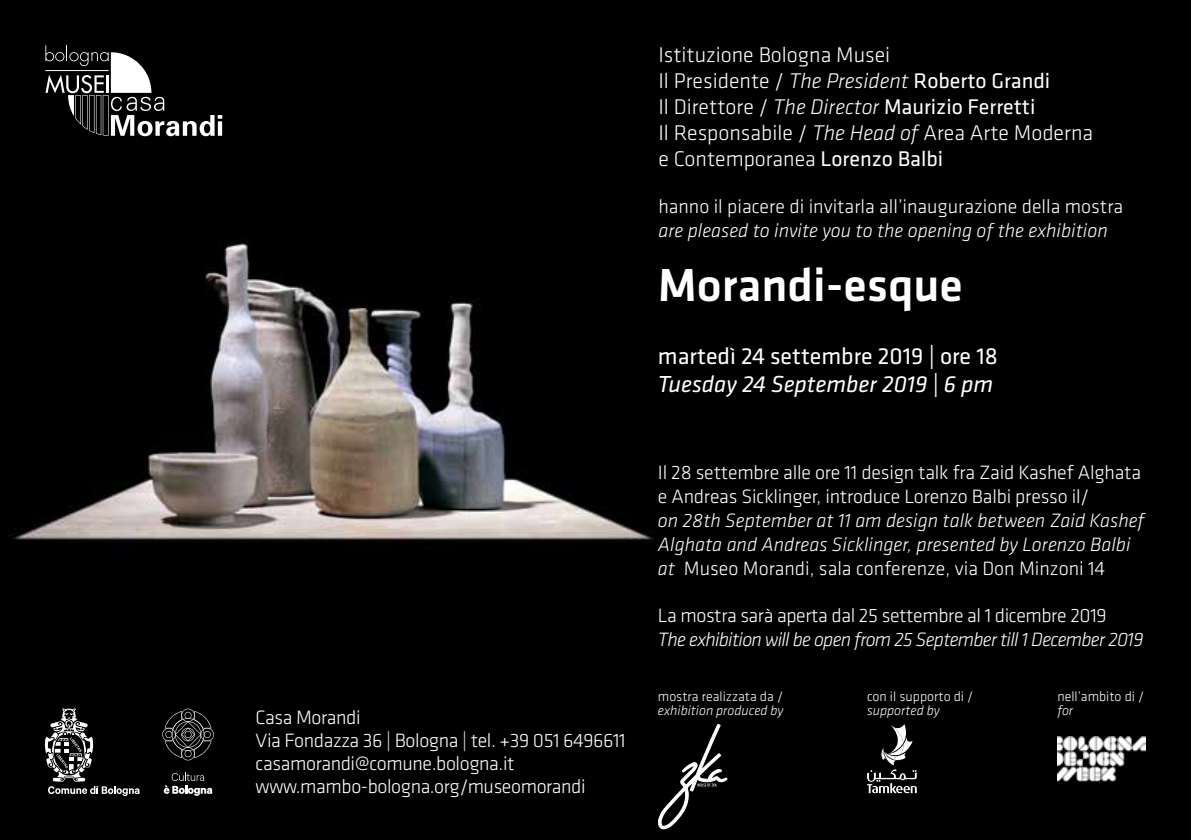
<style>
.page{position:relative;width:1191px;height:840px;background:#fff}
.page>*{position:absolute;margin:0;border:0;box-sizing:border-box;transform-origin:0 0}
.t1{font:500 48px "Klavika";color:#fff}
.t2{font:24px "Klavika";color:#fff}
.t3{font:italic 24px "Klavika";color:#fff}
.t4{font:300 22px/26px "Klavika";color:#fff}
.t5{font:300 20px/23px "Klavika";letter-spacing:-.015em;color:#fff}
.t6{font:italic 300 20px/24px "Klavika";color:#fff}
.t7{font:italic 300 20px "Klavika";letter-spacing:-.035em;color:#fff}
.t8{font:300 14px "Klavika";color:#fff}
.t9{font:italic 300 14px "Klavika";color:#fff}
.s1{font-style:italic}
.s2{font-weight:400}
.s3{font-style:normal}
</style>
<div class="page">
<div style="left:0;top:0;width:1191px;height:839px;background:#000"></div>
<img style="left:9px;top:243px;width:645px;height:298px">
<img style="left:1057px;top:736px;width:88px;height:46px">
<svg style="left:45px;top:45px;width:177px;height:91px"></svg>
<svg style="left:44px;top:708px;width:95px;height:87px"></svg>
<svg style="left:164px;top:772px;width:48px;height:23px"></svg>
<svg style="left:162px;top:708px;width:52px;height:52px"></svg>
<svg style="left:658px;top:724px;width:69px;height:104px"></svg>
<svg style="left:867px;top:724px;width:49px;height:68px"></svg>
<p class="t5" style="left:256px;top:706px;width:371px">Casa Morandi<br>Via Fondazza 36 | Bologna | tel. +39 051 6496611 casamorandi@comune.bologna.it www.mambo-bologna.org/museomorandi</p>
<p class="t4" style="left:658px;top:42px;width:436px">Istituzione Bologna Musei<br>Il Presidente / <span class="s1">The President</span> <span class="s2">Roberto Grandi<br></span>Il Direttore / <span class="s1">The Director</span> <span class="s2">Maurizio Ferretti<br></span>Il Responsabile / <span class="s1">The Head of</span> Area Arte Moderna e Contemporanea <span class="s2">Lorenzo Balbi</span></p>
<p class="t5" style="left:658px;top:195px;width:466px">hanno il piacere di invitarla all’inaugurazione della mostra</p>
<p class="t6" style="left:658px;top:218px;width:451px">are pleased to invite you to the opening of the exhibition</p>
<h1 class="t1" style="left:658px;top:258px;width:306px">Morandi-esque</h1>
<p class="t2" style="left:658px;top:342px;width:341px">martedì 24 settembre 2019 | ore 18</p>
<p class="t3" style="left:658px;top:371px;width:337px">Tuesday 24 September 2019 | 6 pm</p>
<p class="t5" style="left:658px;top:460px;width:485px;line-height:24px">Il 28 settembre alle ore 11 design talk fra Zaid Kashef Alghata e Andreas Sicklinger, introduce Lorenzo Balbi presso il/</p>
<p class="t6" style="left:658px;top:508px;width:488px">on 28th September at 11 am design talk between Zaid Kashef<br>Alghata and Andreas Sicklinger, presented by Lorenzo Balbi at <span class="s3">Museo Morandi, sala conferenze, via Don Minzoni 14</span></p>
<p class="t5" style="left:658px;top:603px;width:450px">La mostra sarà aperta dal 25 settembre al 1 dicembre 2019</p>
<p class="t7" style="left:658px;top:627px;width:487px">The exhibition will be open from 25 September till 1 December 2019</p>
<p class="t8" style="left:658px;top:688px;width:127px">mostra realizzata da /</p>
<p class="t9" style="left:658px;top:702px;width:127px">exhibition produced by</p>
<p class="t8" style="left:867px;top:688px;width:108px">con il supporto di /</p>
<p class="t9" style="left:867px;top:702px;width:74px">supported by</p>
<p class="t8" style="left:1057px;top:688px;width:88px">nell’ambito di /</p>
<p class="t9" style="left:1057px;top:702px;width:17px">for</p>
</div>
